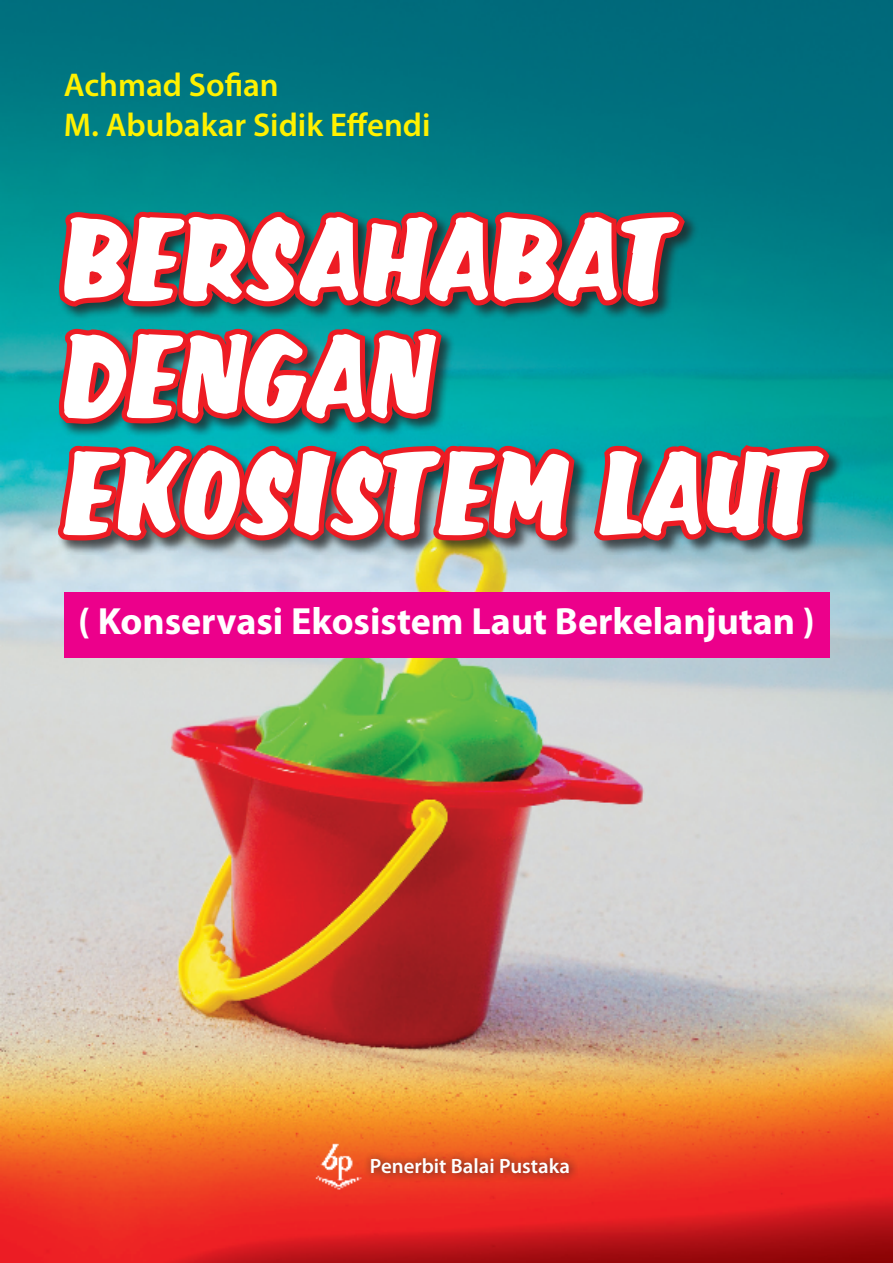
<style>
.page{position:relative;width:893px;height:1263px;background:#fff}
.page>*{position:absolute;margin:0;border:0;box-sizing:border-box;transform-origin:0 0}
.t1{font:81px/117px "Fat Back Plus 14 Stch";letter-spacing:.05em;color:#fff}
.t2{font:700 38.1px "Myriad Pro";color:#fff}
.t3{font:600 33px/39.6px "Myriad Pro";color:#fff100}
.t4{font:600 20.85px "Myriad Pro";color:#fff}
</style>
<div class="page">
<img style="left:0;top:0;width:893px;height:1263px">
<img style="left:313px;top:1141px;width:50px;height:50px">
<div style="left:362px;top:1149px;width:216px;height:33px;background:#221f1f;opacity:.75"></div>
<div style="left:64px;top:592px;width:765px;height:66px;background:#ec008b"></div>
<div style="left:56px;top:210px;width:787px;height:345px;background:#221f1f;opacity:.75"></div>
<svg style="left:54px;top:203px;width:637px;height:112px;background:#754044"></svg>
<svg style="left:50px;top:321px;width:530px;height:228px;background:#73575c"></svg>
<svg style="left:589px;top:438px;width:246px;height:111px;background:#7f4f55"></svg>
<p class="t3" style="left:64px;top:65px;width:368px">Achmad Sofian<br>M. Abubakar Sidik Effendi</p>
<h1 class="t1" style="left:64px;top:215px;width:756px">BERSAHABAT<br>DENGAN<br>EKOSISTEM LAUT</h1>
<p class="t2" style="left:78px;top:607px;width:738px">( Konservasi Ekosistem Laut Berkelanjutan )</p>
<p class="t4" style="left:370px;top:1154px;width:202px">Penerbit Balai Pustaka</p>
</div>
